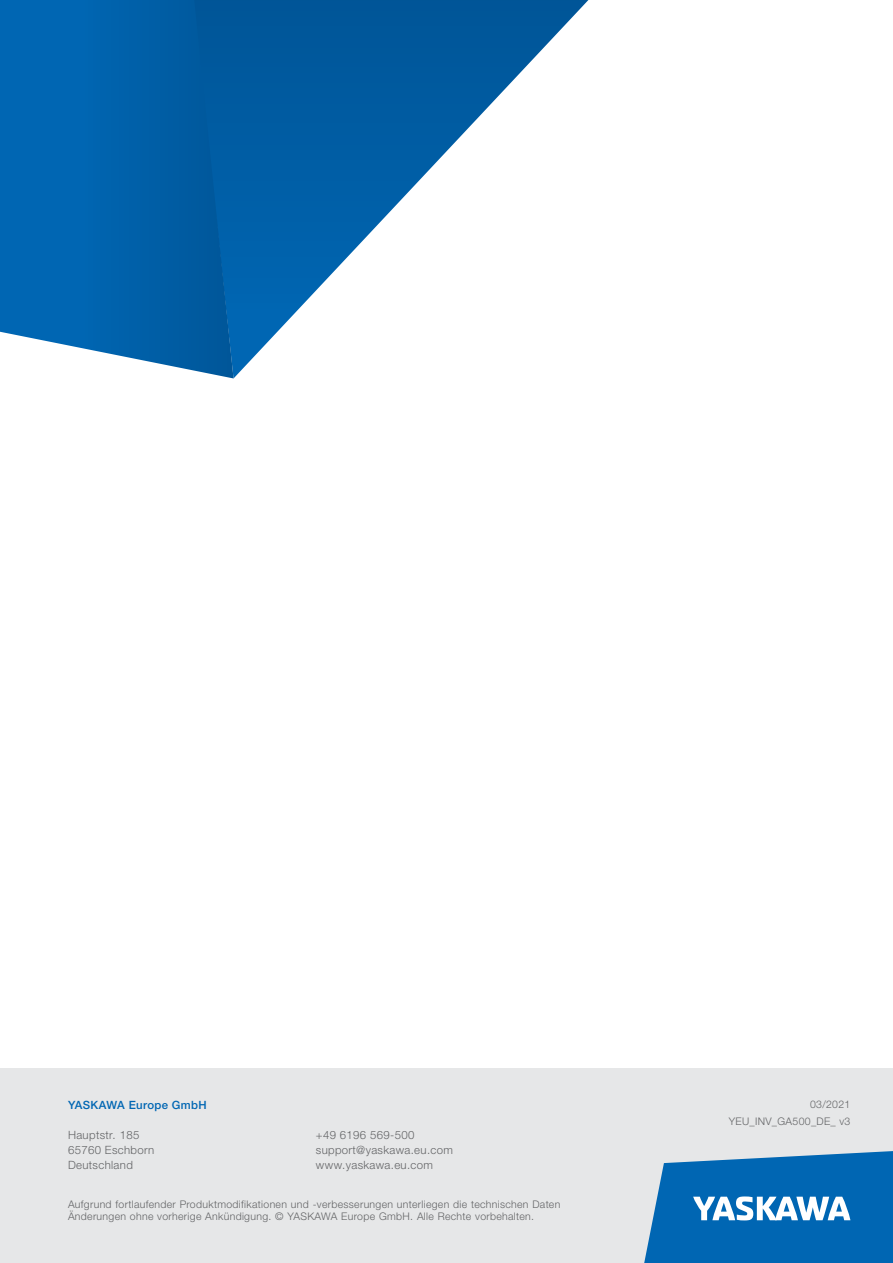
<style>
.page{position:relative;width:893px;height:1263px;background:#fff}
.page>*{position:absolute;margin:0;border:0;box-sizing:border-box;transform-origin:0 0}
.t1{font:300 11.4px/15px "Helvetica Neue LTW1 G";letter-spacing:.03em;color:#636466}
.t2{font:500 11.4px "Helvetica Neue LTW1 G";letter-spacing:.03em;color:#0066b3}
.t3{font:300 10.5px/12.6px "Helvetica Neue LTW1 G";letter-spacing:.03em;color:#636466}
</style>
<div class="page">
<svg style="left:234px;top:0;width:354px;height:378px"></svg>
<svg style="left:0;top:0;width:234px;height:378px;background:#0f6aaf"></svg>
<div style="left:0;top:1068px;width:893px;height:195px;background:#e6e7e8"></div>
<svg style="left:644px;top:1151px;width:249px;height:112px;background:#2a7ebe"></svg>
<p class="t2" style="left:68px;top:1097px;width:140px">YASKAWA Europe GmbH</p>
<p class="t1" style="left:68px;top:1127px;width:88px">Hauptstr. 185<br>65760 Eschborn<br>Deutschland</p>
<p class="t1" style="left:316px;top:1127px;width:139px">+49 6196 569-500 support@yaskawa.eu.com www.yaskawa.eu.com</p>
<p class="t3" style="left:68px;top:1198px;width:494px">Aufgrund fortlaufender Produktmodifikationen und -verbesserungen unterliegen die technischen Daten<br>Änderungen ohne vorherige Ankündigung. © YASKAWA Europe GmbH. Alle Rechte vorbehalten.</p>
<p class="t3" style="left:729px;top:1096px;width:123px;line-height:16.8px;text-align:right">03/2021<br>YEU_INV_GA500_DE_ v3</p>
</div>
